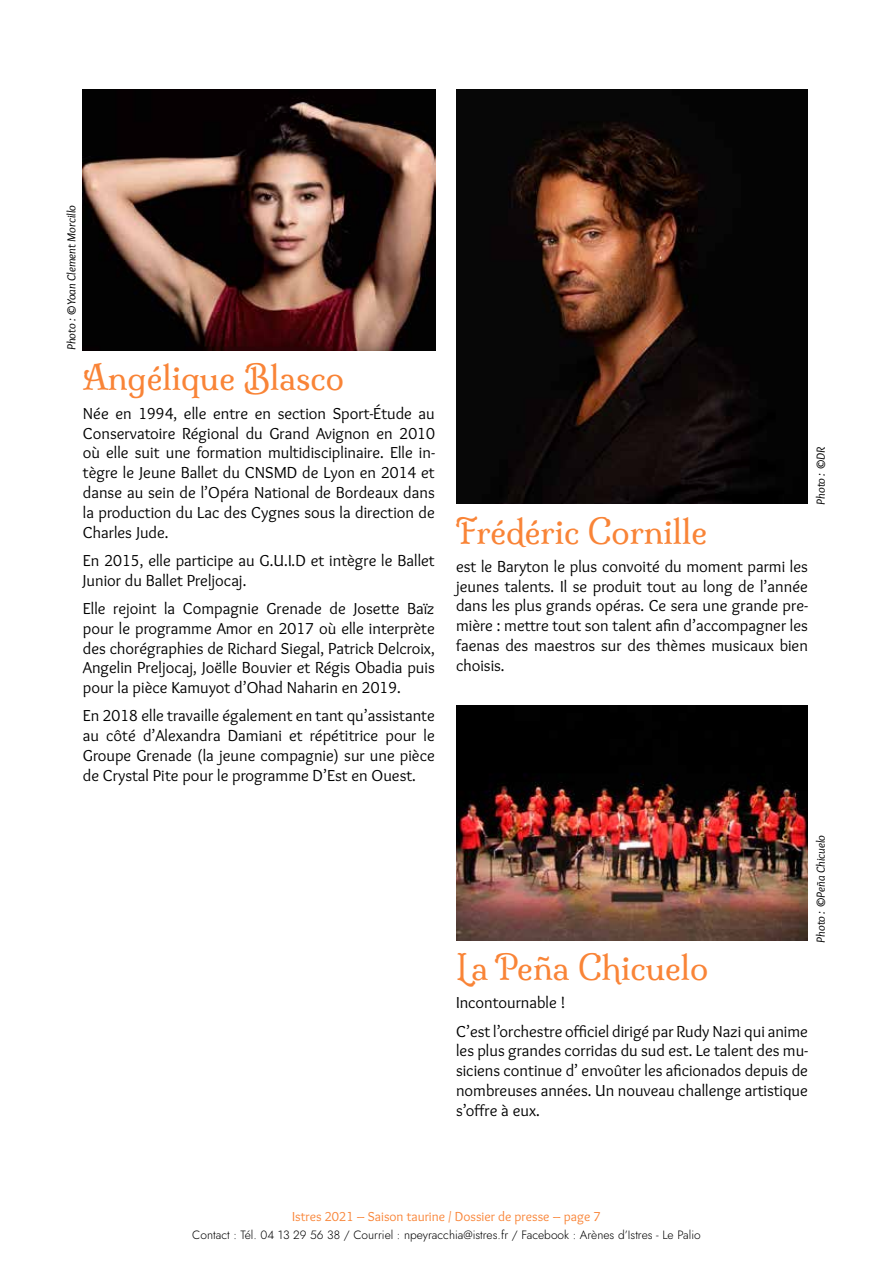
<style>
.page{position:relative;width:893px;height:1263px;background:#fff}
.page>*{position:absolute;margin:0;border:0;box-sizing:border-box;transform-origin:0 0}
.t1{font:33px "Milonga";color:#f98437}
.t2{font:16.5px/19.8px "Overlock";color:#000;text-align:justify}
.t3{font:13.5px "Overlock";color:#f98437}
.t4{font:300 12px "Jost";color:#000}
.t5{font:italic 12px "Overlock";color:#000}
</style>
<div class="page">
<img style="left:83px;top:89px;width:353px;height:262px">
<img style="left:456px;top:89px;width:352px;height:415px">
<img style="left:456px;top:706px;width:352px;height:234px">
<p class="t5" style="left:65px;top:350px;width:146px;rotate:-90deg">Photo : ©Yoan Clement Morcillo</p>
<h1 class="t1" style="left:83px;top:358px;width:263px">Angélique Blasco</h1>
<p class="t2" style="left:83px;top:403px;width:353px">Née en 1994, elle entre en section Sport-Étude au Conservatoire Régional du Grand Avignon en 2010 où elle suit une formation multidisciplinaire. Elle in&shy;tègre le Jeune Ballet du CNSMD de Lyon en 2014 et danse au sein de l’Opéra National de Bordeaux dans la production du Lac des Cygnes sous la direction de Charles Jude.</p>
<p class="t2" style="left:83px;top:551px;width:353px">En 2015, elle participe au G.U.I.D et intègre le Ballet<br>Junior du Ballet Preljocaj.</p>
<p class="t2" style="left:83px;top:599px;width:353px">Elle rejoint la Compagnie Grenade de Josette Baïz pour le programme Amor en 2017 où elle interprète des chorégraphies de Richard Siegal, Patrick Delcroix, Angelin Preljocaj, Joëlle Bouvier et Régis Obadia puis pour la pièce Kamuyot d’Ohad Naharin en 2019.</p>
<p class="t2" style="left:83px;top:706px;width:353px">En 2018 elle travaille également en tant qu’assistante au côté d’Alexandra Damiani et répétitrice pour le Groupe Grenade (la jeune compagnie) sur une pièce de Crystal Pite pour le programme D’Est en Ouest.</p>
<h1 class="t1" style="left:456px;top:511px;width:253px">Frédéric Cornille</h1>
<p class="t2" style="left:456px;top:557px;width:353px">est le Baryton le plus convoité du moment parmi les jeunes talents. Il se produit tout au long de l’année dans les plus grands opéras. Ce sera une grande pre&shy;mière : mettre tout son talent afin d’accompagner les faenas des maestros sur des thèmes musicaux bien choisis.</p>
<p class="t5" style="left:814px;top:505px;width:60px;rotate:-90deg">Photo : ©DR</p>
<h1 class="t1" style="left:456px;top:947px;width:254px">La Peña Chicuelo</h1>
<p class="t2" style="left:456px;top:989px;width:353px;line-height:28.3px">Incontournable !<br>C’est l’orchestre officiel dirigé par Rudy Nazi qui anime</p>
<p class="t2" style="left:456px;top:1041px;width:353px">les plus grandes corridas du sud est. Le talent des mu&shy;siciens continue d’ envoûter les aficionados depuis de nombreuses années. Un nouveau challenge artistique s’offre à eux.</p>
<p class="t5" style="left:814px;top:943px;width:109px;rotate:-90deg">Photo : ©Peña Chicuelo</p>
<p class="t3" style="left:292px;top:1208px;width:310px">Istres 2021 – Saison taurine / Dossier de presse – page 7</p>
<p class="t4" style="left:192px;top:1226px;width:510px">Contact : Tél. 04 13 29 56 38 / Courriel : npeyracchia@istres.fr / Facebook : Arènes d’Istres - Le Palio</p>
</div>
